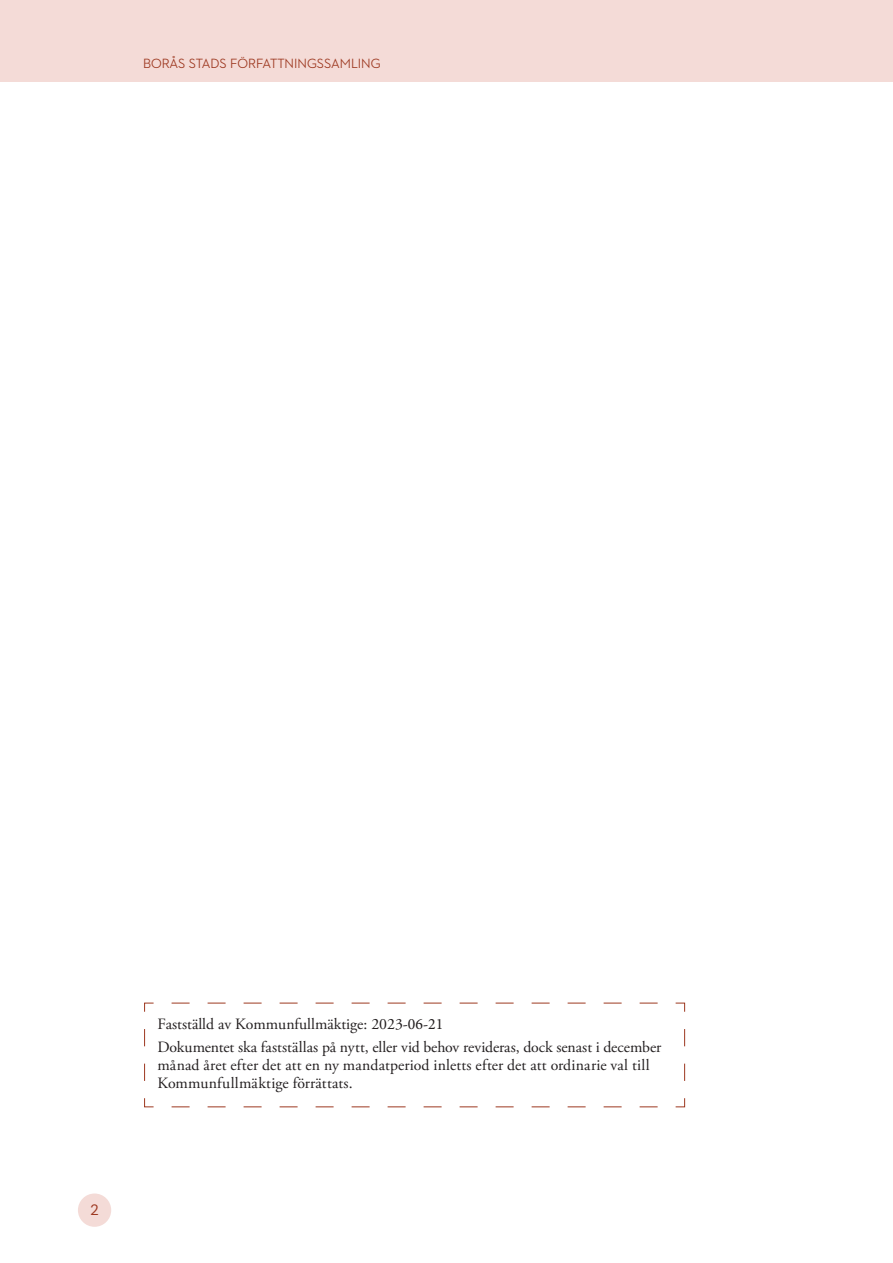
<style>
.page{position:relative;width:893px;height:1263px;background:#fff}
.page>*{position:absolute;margin:0;border:0;box-sizing:border-box;transform-origin:0 0}
.Textruta_sid_2__Fast{font:15.75px/22.2px "Adobe Garamond Pro";color:#231f20}
.t1{font:15px "Caecilia LT Std";color:#9d3820}
.t2{font:500 13.65px "Neutraface 2 Display";color:#9d3820}
.s1{font-family:"Minion Pro"}
</style>
<div class="page">
<div style="left:78px;top:1193px;width:33px;height:34px;background:#f4dbd7;border-radius:50%"></div>
<div style="left:0;top:0;width:893px;height:82px;background:#f4dbd7"></div>
<svg style="left:144px;top:1002px;width:541px;height:105px"></svg>
<p class="t2" style="left:143px;top:56px;width:239px">BORÅS STADS FÖRFATTNINGSSAMLING</p>
<p class="t1" style="left:90px;top:1201px;width:10px">2</p>
<p class="Textruta_sid_2__Fast" style="left:157px;top:1014px;width:505px">Fastställd av Kommunfullmäktige: 2023-<span class="s1">06</span>-<span class="s1">21<br></span>Dokumentet ska fastställas på nytt, eller vid behov revideras, dock senast i december</p>
<p class="Textruta_sid_2__Fast" style="left:157px;top:1056px;width:494px;line-height:18px">månad året efter det att en ny mandatperiod inletts efter det att ordinarie val till<br>Kommunfullmäktige förrättats.</p>
</div>
